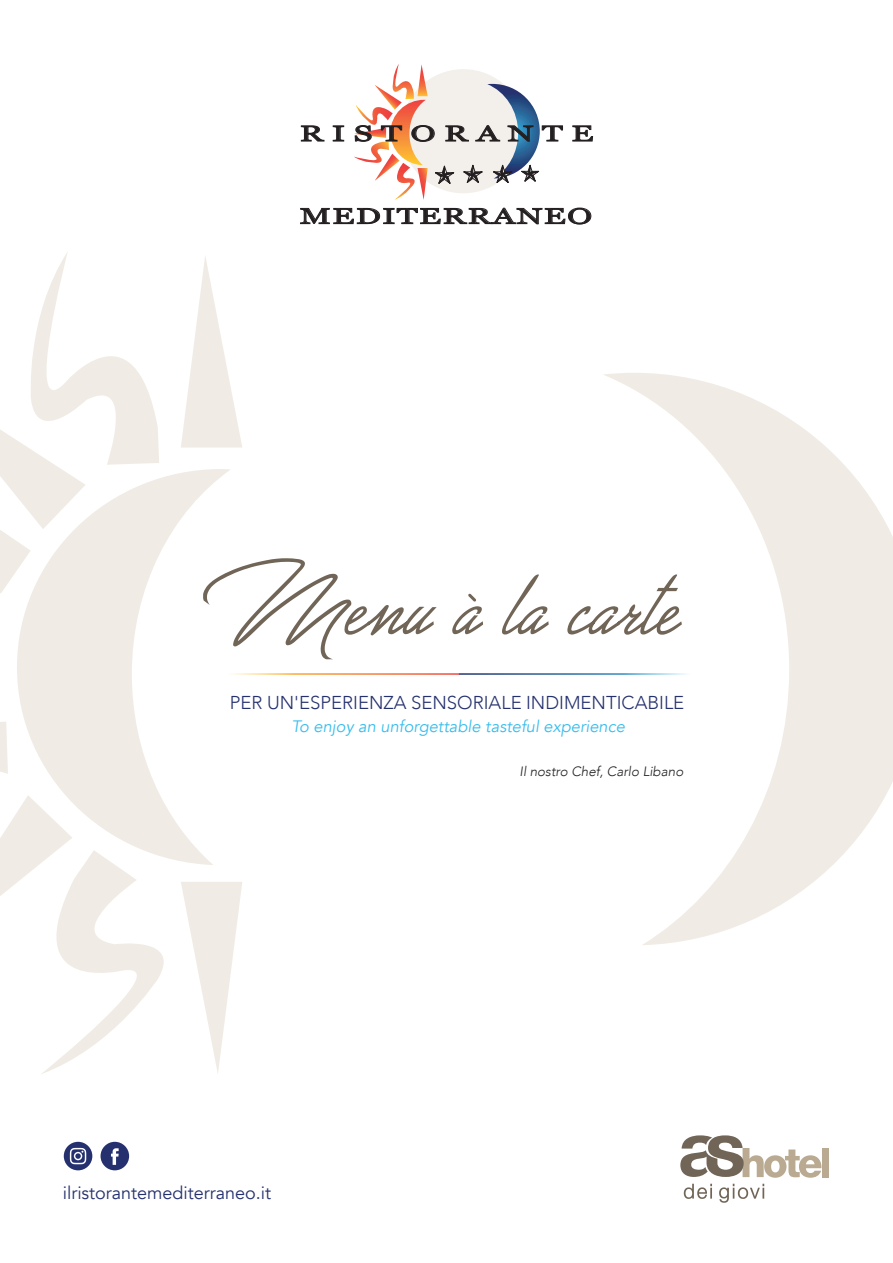
<style>
.page{position:relative;width:893px;height:1263px;background:#fff}
.page>*{position:absolute;margin:0;border:0;box-sizing:border-box;transform-origin:0 0}
.t1{font:21.9px "Georgia";letter-spacing:.045em;color:#231f20;scale:1.53 1}
.t2{font:21.9px "Georgia";letter-spacing:.26em;color:#231f20;scale:1.53 1}
.Normale{font:300 18.6px "Avenir";color:#25316e}
.t3{font:18px "Avenir";color:#25316e}
.t4{font:italic 16.5px "Avenir";color:#39bded}
.t5{font:italic 300 13.5px "Avenir";color:#231f20}
</style>
<div class="page">
<svg style="left:301px;top:64px;width:292px;height:136px"></svg>
<svg style="left:300px;top:208px;width:291px;height:16px"></svg>
<svg style="left:231px;top:558px;width:372px;height:101px"></svg>
<svg style="left:684px;top:1184px;width:28px;height:15px"></svg>
<svg style="left:719px;top:1184px;width:45px;height:19px"></svg>
<div style="left:822px;top:1148px;width:7px;height:29px;background:#b9aa91"></div>
<svg style="left:680px;top:1135px;width:142px;height:43px"></svg>
<svg style="left:64px;top:1142px;width:28px;height:28px"></svg>
<svg style="left:101px;top:1142px;width:28px;height:28px"></svg>
<svg style="left:603px;top:373px;width:290px;height:572px"></svg>
<svg style="left:17px;top:469px;width:214px;height:253px"></svg>
<svg style="left:181px;top:256px;width:61px;height:191px"></svg>
<svg style="left:0;top:252px;width:159px;height:388px"></svg>
<svg style="left:0;top:722px;width:242px;height:352px"></svg>
<svg style="left:465px;top:591px;width:14px;height:13px"></svg>
<hr style="left:227px;top:673px;width:232px;height:2px;background:#fff">
<hr style="left:459px;top:673px;width:232px;height:2px;background:#fff">
<p class="t2" style="left:300px;top:118px;width:193px">RISTORANTE</p>
<p class="t1" style="left:300px;top:200px;width:193px">MEDITERRANEO</p>
<p class="Normale" style="left:230px;top:692px;width:456px">PER UN'ESPERIENZA SENSORIALE INDIMENTICABILE</p>
<p class="t4" style="left:292px;top:716px;width:335px">To enjoy an unforgettable tasteful experience</p>
<p class="t5" style="left:519px;top:763px;width:165px">Il nostro Chef, Carlo Libano</p>
<p class="t3" style="left:63px;top:1182px;width:210px">ilristorantemediterraneo.it</p>
</div>
